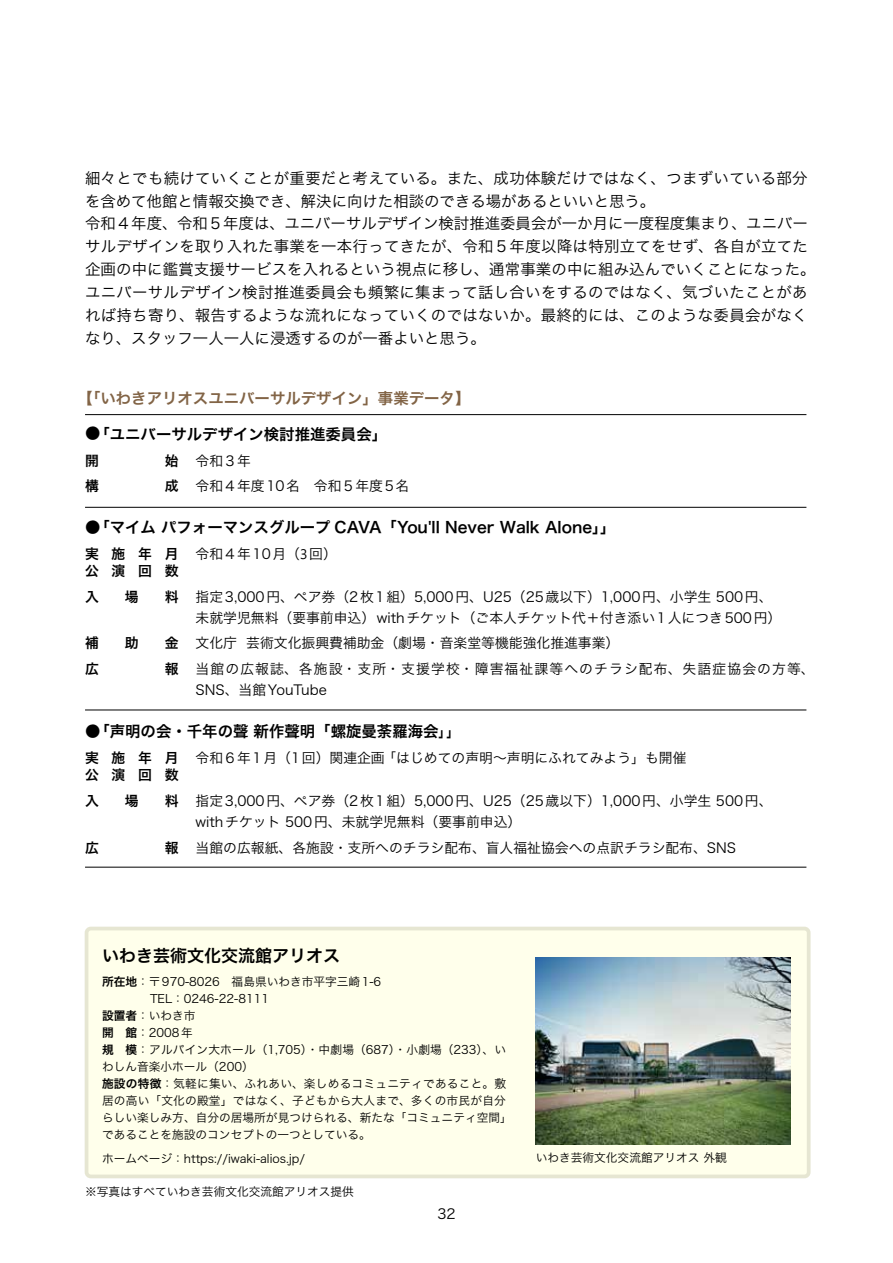
<style>
.page{position:relative;width:893px;height:1263px;background:#fff}
.page>*{position:absolute;margin:0;border:0;box-sizing:border-box;transform-origin:0 0}
.t1{font:16.95px "Hira Kaku Std N W6";color:#000}
.t2{font:15.45px/22.8px "Hira Kaku Std N W3";letter-spacing:.02em;color:#000}
.t3{font:15.45px "Hira Kaku Std N W6";color:#000}
.t4{font:15.45px "Hira Kaku Std N W6";color:#826446}
.t5{font:13.8px/21.3px "Hira Kaku Std N W3";color:#000}
.t6{font:13.8px/25.5px "Hira Kaku Std N W3";letter-spacing:.08em;color:#000}
.t7{font:13.8px/17px "Hira Kaku Std N W6";letter-spacing:.925em;color:#000}
.t8{font:11.7px "Hira Kaku Std N W3";color:#000}
.t9{font:11.7px "Hira Kaku Std N W3";letter-spacing:.02em;color:#000}
.s1{font-family:"Yu Gothic UI"}
.s2{font-family:"Hira Kaku Std N W6"}
</style>
<div class="page">
<div style="left:87px;top:928px;width:722px;height:248px;background:#ffffeb;border-radius:4px"></div>
<div style="left:85px;top:927px;width:725px;height:251px;border:4px solid #e6e6d2;border-radius:4px"></div>
<img style="left:536px;top:958px;width:255px;height:187px">
<hr style="left:85px;top:507px;width:721px;height:1px;background:#000">
<hr style="left:85px;top:710px;width:721px;height:1px;background:#000">
<hr style="left:85px;top:414px;width:721px;height:1px;background:#000">
<hr style="left:85px;top:867px;width:721px;height:1px;background:#000">
<p class="t2" style="left:85px;top:166px;width:732px">細々とでも続けていくことが重要だと考えている。また、成功体験だけではなく、つまずいている部分を含めて他館と情報交換でき、解決に向けた相談のできる場があるといいと思う。<br>令和４年度、令和５年度は、ユニバーサルデザイン検討推進委員会が一か月に一度程度集まり、ユニバーサルデザインを取り入れた事業を一本行ってきたが、令和５年度以降は特別立てをせず、各自が立てた企画の中に鑑賞支援サービスを入れるという視点に移し、通常事業の中に組み込んでいくことになった。ユニバーサルデザイン検討推進委員会も頻繁に集まって話し合いをするのではなく、気づいたことがあれば持ち寄り、報告するような流れになっていくのではないか。最終的には、このような委員会がなくなり、スタッフ一人一人に浸透するのが一番よいと思う。</p>
<p class="t4" style="left:77px;top:386px;width:395px">【「いわきアリオスユニバーサルデザイン」事業データ】</p>
<p class="t3" style="left:94px;top:422px;width:294px">「ユニバーサルデザイン検討推進委員会」</p>
<p class="t3" style="left:85px;top:422px;width:17px">●</p>
<p class="t7" style="left:85px;top:452px;width:15px">開</p>
<p class="t7" style="left:165px;top:452px;width:15px">始</p>
<p class="t7" style="left:85px;top:478px;width:15px">構</p>
<p class="t7" style="left:165px;top:478px;width:15px">成</p>
<p class="t3" style="left:85px;top:515px;width:17px">●</p>
<p class="t7" style="left:85px;top:546px;width:95px">実施年月公演回数</p>
<p class="t7" style="left:85px;top:588px;width:15px">入</p>
<p class="t7" style="left:125px;top:588px;width:15px">場</p>
<p class="t7" style="left:165px;top:588px;width:15px">料</p>
<p class="t7" style="left:85px;top:635px;width:95px">補　 助　 金</p>
<p class="t5" style="left:196px;top:447px;width:215px;line-height:25.5px">令和３年<br>令和４年度10名　令和５年度5名</p>
<p class="t3" style="left:94px;top:515px;width:523px">「マイム パフォーマンスグループ CAVA「You'll Never Walk Alone」」</p>
<p class="t5" style="left:196px;top:543px;width:143px">令和４年10月（<span class="s1">3</span>回）</p>
<p class="t5" style="left:196px;top:586px;width:587px">指定3,000円、ペア券（2枚1組）5,000円、U25（25歳以下）1,000円、小学生 500円、未就学児無料（要事前申込） withチケット（ご本人チケット代＋付き添い1人につき500円）</p>
<p class="t6" style="left:196px;top:630px;width:621px">文化庁 芸術文化振興費補助金（劇場・音楽堂等機能強化推進事業）<br>当館の広報誌、各施設・支所・支援学校・障害福祉課等へのチラシ配布、失語症協会の方等、</p>
<p class="t5" style="left:196px;top:679px;width:133px">SNS、当館YouTube</p>
<p class="t3" style="left:94px;top:720px;width:366px">「声明の会・千年の聲 新作聲明「螺旋曼荼羅海会」」</p>
<p class="t3" style="left:85px;top:719px;width:17px">●</p>
<p class="t7" style="left:85px;top:750px;width:95px">実施年月公演回数</p>
<p class="t7" style="left:85px;top:792px;width:15px">入</p>
<p class="t7" style="left:125px;top:792px;width:15px">場</p>
<p class="t7" style="left:165px;top:792px;width:15px">料</p>
<p class="t5" style="left:196px;top:747px;width:492px">令和６年1月（1回）関連企画 「はじめての声明～声明にふれてみよう」も開催</p>
<p class="t5" style="left:196px;top:790px;width:578px">指定3,000円、ペア券（2枚1組）5,000円、U25（25歳以下）1,000円、小学生 500円、withチケット 500円、未就学児無料（要事前申込）</p>
<p class="t5" style="left:196px;top:836px;width:542px">当館の広報紙、各施設・支所へのチラシ配布、盲人福祉協会への点訳チラシ配布、SNS</p>
<p class="t1" style="left:102px;top:943px;width:240px">いわき芸術文化交流館アリオス</p>
<p class="t8" style="left:102px;top:973px;width:281px"><span class="s2">所在地</span>：〒970-8026　福島県いわき市平字三崎1-6</p>
<p class="t8" style="left:150px;top:990px;width:121px">TEL：0246-22-8111</p>
<p class="t8" style="left:102px;top:1007px;width:95px"><span class="s2">設置者</span>：いわき市</p>
<p class="t8" style="left:102px;top:1024px;width:92px"><span class="s2">開　館</span>：2008年</p>
<p class="t8" style="left:102px;top:1041px;width:405px"><span class="s2">規　模</span>：アルパイン大ホール（1,705）・中劇場（687）・小劇場（233）、い</p>
<p class="t8" style="left:102px;top:1058px;width:153px">わしん音楽小ホール（200）</p>
<p class="t9" style="left:102px;top:1075px;width:405px"><span class="s2">施設の特徴</span>：気軽に集い、ふれあい、楽しめるコミュニティであること。敷</p>
<p class="t9" style="left:102px;top:1092px;width:405px">居の高い「文化の殿堂」ではなく、子どもから大人まで、多くの市民が自分</p>
<p class="t8" style="left:102px;top:1109px;width:411px">らしい楽しみ方、自分の居場所が見つけられる、新たな「コミュニティ空間」</p>
<p class="t8" style="left:102px;top:1126px;width:270px">であることを施設のコンセプトの一つとしている。</p>
<p class="t8" style="left:102px;top:1149px;width:204px">ホームページ：https://iwaki-alios.jp/</p>
<p class="t8" style="left:536px;top:1148px;width:192px">いわき芸術文化交流館アリオス 外観</p>
<p class="t8" style="left:85px;top:1182px;width:270px">※写真はすべていわき芸術文化交流館アリオス提供</p>
<p class="t5" style="left:437px;top:1203px;width:20px">32</p>
</div>
